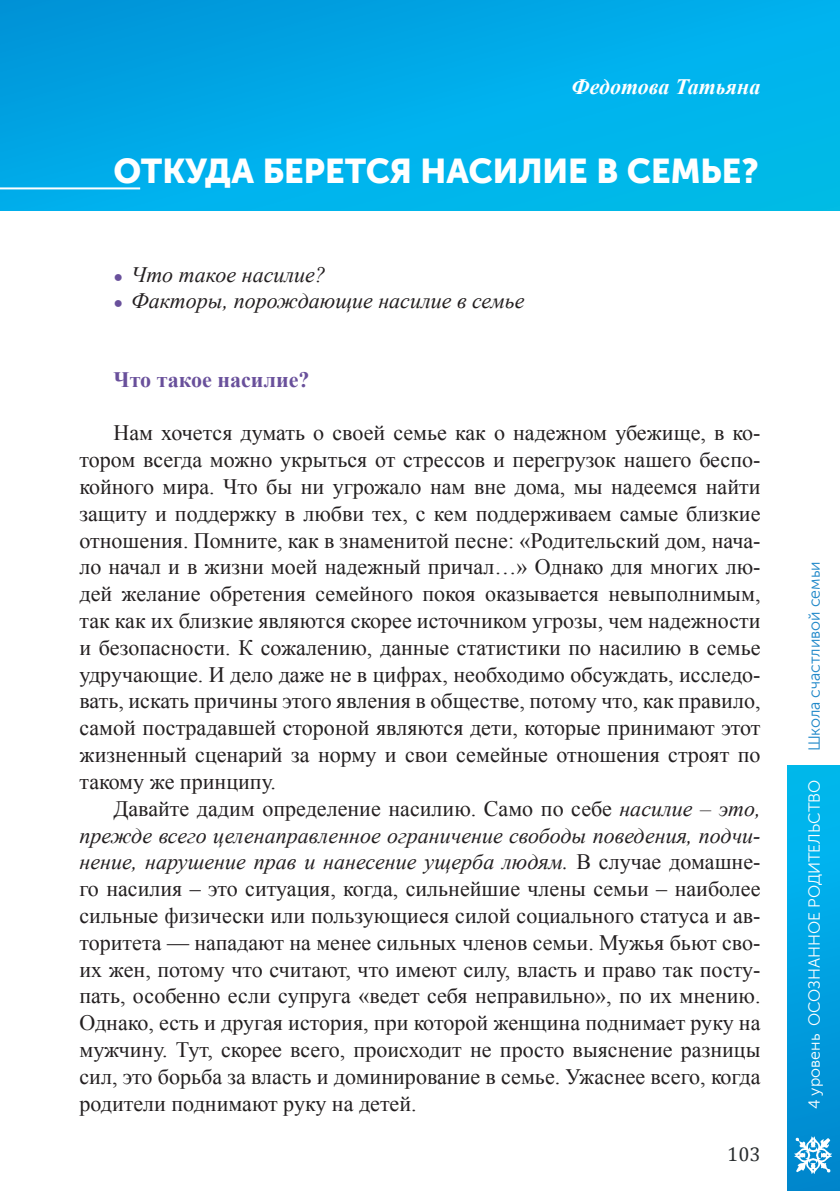
<style>
.page{position:relative;width:840px;height:1191px;background:#fff}
.page>*{position:absolute;margin:0;border:0;box-sizing:border-box;transform-origin:0 0}
.t1{font:34px "Museo Sans Cyrillic 900";color:#fff}
.t2{font:22px/26.8px "Times New Roman";color:#231f20;text-align:justify}
.t3{font:italic 22px "Times New Roman";color:#231f20}
.t4{font:700 22px "Times New Roman";color:#69509b}
.t5{font:italic 700 22px "Times New Roman";color:#fff}
.t6{font:20px "Cambria";color:#292d2f}
.t7{font:16px "Museo Sans Cyrillic 300";color:#fff}
.t8{font:16px "Museo Sans Cyrillic 300";color:#2088c9}
.s1{font-size:16px;color:#69509b}
.s2{font-style:italic}
</style>
<div class="page">
<div style="left:786px;top:765px;width:53px;height:426px;background:linear-gradient(to bottom,#00bdf3,#0086ce)"></div>
<svg style="left:794px;top:1136px;width:37px;height:37px"></svg>
<div style="left:0;top:0;width:839px;height:211px;background:linear-gradient(to right,#00a1e3,#00b9ed)"></div>
<hr style="left:0;top:187px;width:140px;height:2px;background:#fff">
<p class="t5" style="left:570px;top:72px;width:191px">Федотова Татьяна</p>
<h1 class="t1" style="left:113px;top:152px;width:646px">ОТКУДА БЕРЕТСЯ НАСИЛИЕ В СЕМЬЕ?</h1>
<p class="t3" style="left:113px;top:259px;width:214px"><span class="s1">●</span> Что такое насилие?</p>
<p class="t3" style="left:113px;top:285px;width:412px"><span class="s1">●</span> Факторы, порождающие насилие в семье</p>
<p class="t4" style="left:113px;top:364px;width:197px">Что такое насилие?</p>
<p class="t2" style="left:79px;top:419px;width:682px;text-indent:34px">Нам хочется думать о своей семье как о надежном убежище, в ко&shy;тором всегда можно укрыться от стрессов и перегрузок нашего беспо&shy;койного мира. Что бы ни угрожало нам вне дома, мы надеемся найти защиту и поддержку в любви тех, с кем поддерживаем самые близкие отношения. Помните, как в знаменитой песне: «Родительский дом, нача&shy;ло начал и в жизни моей надежный причал…» Однако для многих лю&shy;дей желание обретения семейного покоя оказывается невыполнимым, так как их близкие являются скорее источником угрозы, чем надежности и безопасности. К сожалению, данные статистики по насилию в семье удручающие. И дело даже не в цифрах, необходимо обсуждать, исследо&shy;вать, искать причины этого явления в обществе, потому что, как правило, самой пострадавшей стороной являются дети, которые принимают этот жизненный сценарий за норму и свои семейные отношения строят по такому же принципу.</p>
<p class="t2" style="left:79px;top:794px;width:682px;text-indent:34px">Давайте дадим определение насилию. Само по себе <span class="s2">насилие – это, прежде всего целенаправленное ограничение свободы поведения, подчи&shy;нение, нарушение прав и нанесение ущерба людям.</span> В случае домашне&shy;го насилия – это ситуация, когда, сильнейшие члены семьи – наиболее сильные физически или пользующиеся силой социального статуса и ав&shy;торитета — нападают на менее сильных членов семьи. Мужья бьют сво&shy;их жен, потому что считают, что имеют силу, власть и право так посту&shy;пать, особенно если супруга «ведет себя неправильно», по их мнению.<br>Однако, есть и другая история, при которой женщина поднимает руку на мужчину. Тут, скорее всего, происходит не просто выяснение разницы сил, это борьба за власть и доминирование в семье. Ужаснее всего, когда родители поднимают руку на детей.</p>
<p class="t6" style="left:726px;top:1142px;width:35px">103</p>
<p class="t8" style="left:805px;top:751px;width:191px;rotate:-90deg">Школа счастливой семьи</p>
<p class="t7" style="left:805px;top:1109px;width:331px;rotate:-90deg">4 уровень ОСОЗНАННОЕ РОДИТЕЛЬСТВО</p>
</div>
